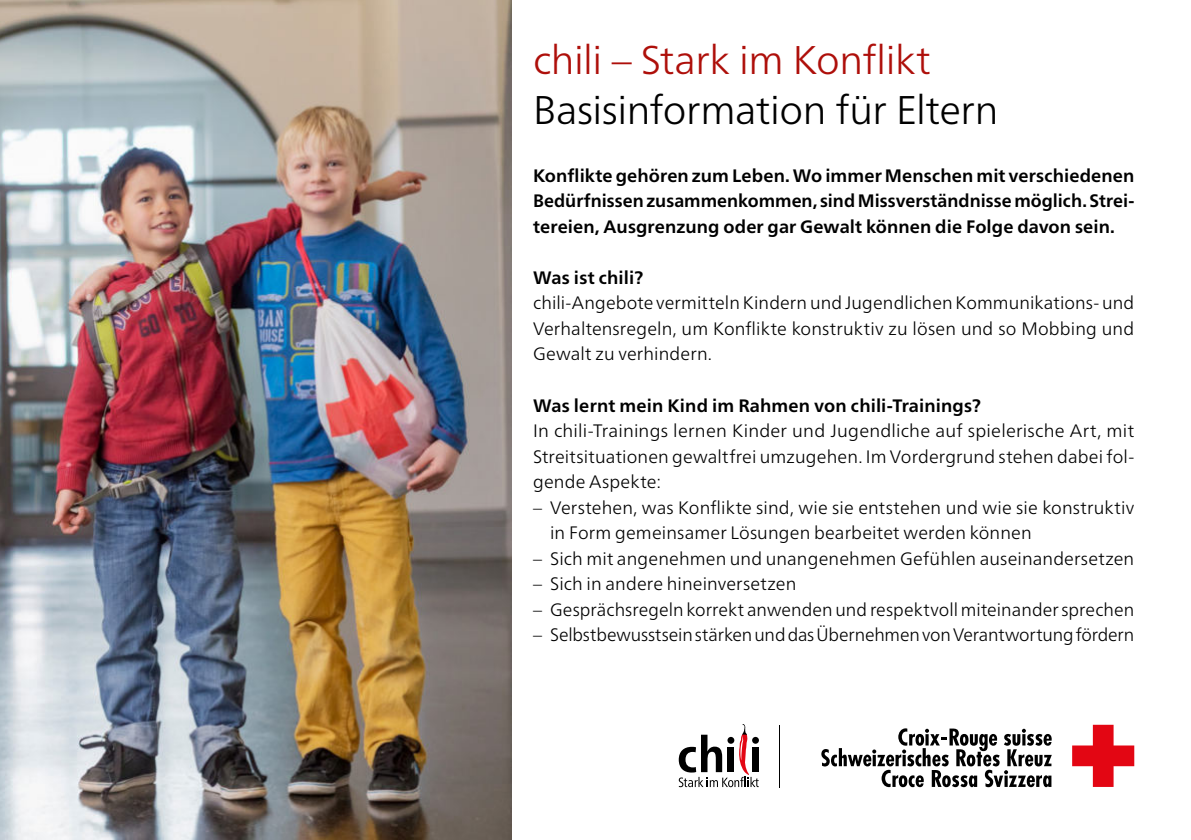
<style>
.page{position:relative;width:1191px;height:840px;background:#fff}
.page>*{position:absolute;margin:0;border:0;box-sizing:border-box;transform-origin:0 0}
.t1{font:300 40px "Frutiger Neue LTW1 G";letter-spacing:-.01em;color:#000}
.t2{font:300 40px "Frutiger Neue LTW1 G";letter-spacing:-.015em;color:#ae0f0a}
.t3{font:300 18px/25.6px "Frutiger Neue LTW1 G";letter-spacing:.005em;color:#000;text-align:justify}
.t4{font:700 18px/25.6px "Frutiger Neue LTW1 G";letter-spacing:.005em;color:#000;text-align:justify}
</style>
<div class="page">
<img style="left:0;top:0;width:511px;height:839px">
<svg style="left:1072px;top:724px;width:62px;height:62px"></svg>
<svg style="left:821px;top:728px;width:230px;height:58px"></svg>
<hr style="left:779px;top:724px;width:1px;height:62px;background:#000">
<svg style="left:679px;top:724px;width:79px;height:62px"></svg>
<h1 class="t2" style="left:533px;top:40px;width:399px">chili – Stark im Konflikt</h1>
<h1 class="t1" style="left:533px;top:90px;width:467px">Basisinformation für Eltern</h1>
<p class="t4" style="left:533px;top:164px;width:602px">Konflikte gehören zum Leben. Wo immer Menschen mit verschiedenen Bedürfnissen zusammenkommen, sind Missverständnisse möglich. Strei&shy;tereien, Ausgrenzung oder gar Gewalt können die Folge davon sein.</p>
<p class="t4" style="left:533px;top:266px;width:112px">Was ist chili?</p>
<p class="t3" style="left:533px;top:290px;width:602px">chili-Angebote vermitteln Kindern und Jugendlichen Kommunikations- und Verhaltensregeln, um Konflikte konstruktiv zu lösen und so Mobbing und Gewalt zu verhindern.</p>
<p class="t4" style="left:533px;top:393px;width:449px">Was lernt mein Kind im Rahmen von chili-Trainings?</p>
<p class="t3" style="left:533px;top:418px;width:602px">In chili-Trainings lernen Kinder und Jugendliche auf spielerische Art, mit Streitsituationen gewaltfrei umzugehen. Im Vordergrund stehen dabei fol&shy;gende Aspekte:</p>
<p class="t3" style="left:550px;top:495px;width:585px;text-indent:-17px">– Verstehen, was Konflikte sind, wie sie entstehen und wie sie konstruktiv in Form gemeinsamer Lösungen bearbeitet werden können</p>
<p class="t3" style="left:533px;top:546px;width:602px">– Sich mit angenehmen und unangenehmen Gefühlen auseinandersetzen</p>
<p class="t3" style="left:533px;top:571px;width:265px">– Sich in andere hineinversetzen</p>
<p class="t3" style="left:533px;top:597px;width:602px">– Gesprächsregeln korrekt anwenden und respektvoll miteinander sprechen</p>
<p class="t3" style="left:533px;top:622px;width:602px">– Selbstbewusstsein stärken und das Übernehmen von Verantwortung fördern</p>
</div>
